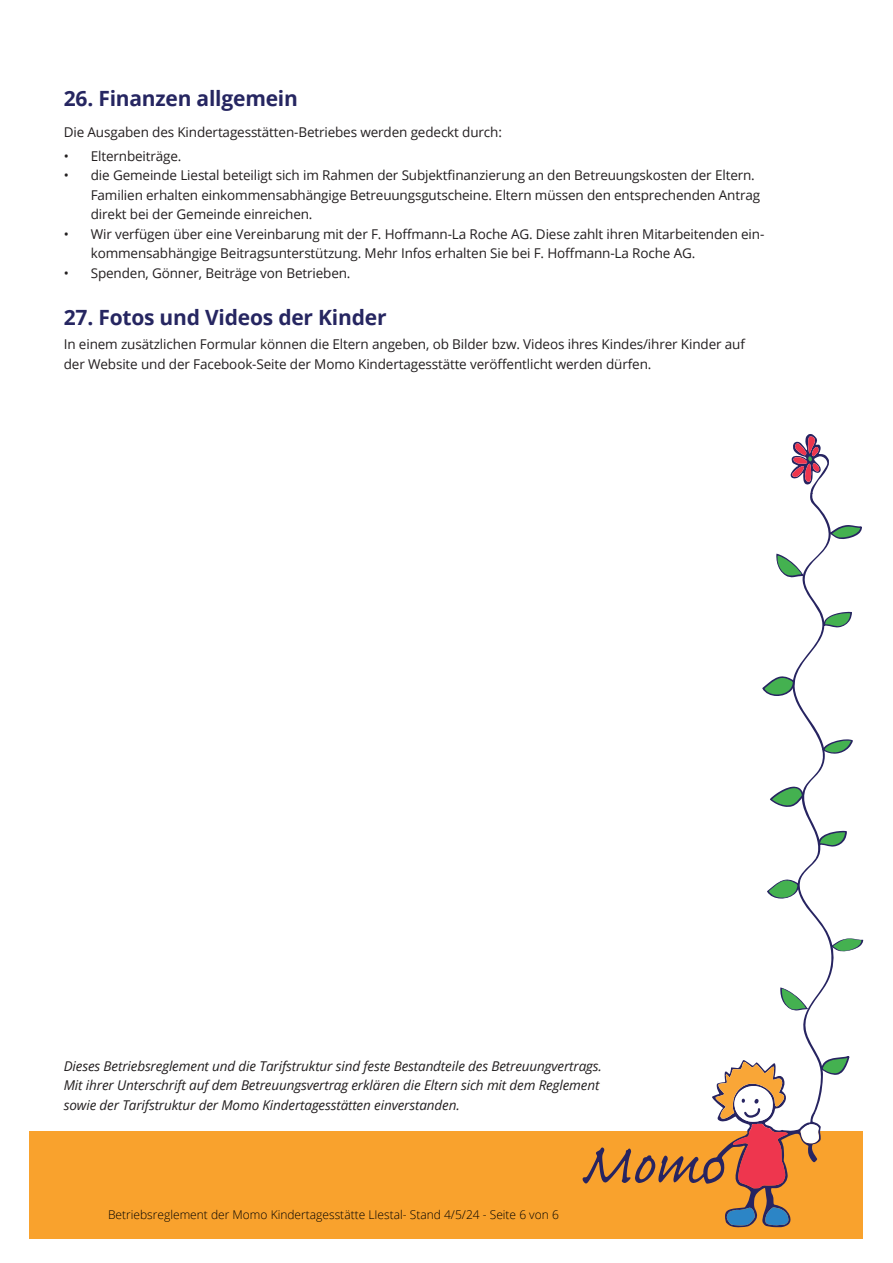
<style>
.page{position:relative;width:893px;height:1263px;background:#fff}
.page>*{position:absolute;margin:0;border:0;box-sizing:border-box;transform-origin:0 0}
.t1{font:700 21px "Open Sans";letter-spacing:-.01em;color:#262661}
.t2{font:13.5px/19.5px "Open Sans";letter-spacing:-.01em;color:#231f20}
.t3{font:italic 13.5px/19.5px "Open Sans";letter-spacing:-.01em;color:#231f20}
.t4{font:300 12px "Open Sans";color:#000}
</style>
<div class="page">
<div style="left:30px;top:1131px;width:833px;height:107px;background:#f9a22d"></div>
<svg style="left:583px;top:434px;width:280px;height:793px"></svg>
<h1 class="t1" style="left:64px;top:84px;width:236px">26. Finanzen allgemein</h1>
<p class="t2" style="left:64px;top:122px;width:440px">Die Ausgaben des Kindertagesstätten-Betriebes werden gedeckt durch:</p>
<p class="t2" style="left:64px;top:146px;width:119px">• Elternbeiträge.</p>
<p class="t2" style="left:91px;top:165px;width:671px;text-indent:-27px">• die Gemeinde Liestal beteiligt sich im Rahmen der Subjektfinanzierung an den Betreuungskosten der Eltern.<br>Familien erhalten einkommensabhängige Betreuungsgutscheine. Eltern müssen den entsprechenden Antrag direkt bei der Gemeinde einreichen.</p>
<p class="t2" style="left:91px;top:224px;width:675px;text-indent:-27px">• Wir verfügen über eine Vereinbarung mit der F. Hoffmann-La Roche AG. Diese zahlt ihren Mitarbeitenden ein&shy;kommensabhängige Beitragsunterstützung. Mehr Infos erhalten Sie bei F. Hoffmann-La Roche AG.</p>
<p class="t2" style="left:64px;top:263px;width:288px">• Spenden, Gönner, Beiträge von Betrieben.</p>
<h1 class="t1" style="left:64px;top:303px;width:324px">27. Fotos und Videos der Kinder</h1>
<p class="t2" style="left:64px;top:334px;width:683px">In einem zusätzlichen Formular können die Eltern angeben, ob Bilder bzw. Videos ihres Kindes/ihrer Kinder auf der Website und der Facebook-Seite der Momo Kindertagesstätte veröffentlicht werden dürfen.</p>
<p class="t3" style="left:64px;top:1056px;width:540px">Dieses Betriebsreglement und die Tarifstruktur sind feste Bestandteile des Betreuungvertrags.<br>Mit ihrer Unterschrift auf dem Betreuungsvertrag erklären die Eltern sich mit dem Reglement sowie der Tarifstruktur der Momo Kindertagesstätten einverstanden.</p>
<p class="t4" style="left:108px;top:1207px;width:452px">Betriebsreglement der Momo Kindertagesstätte LIestal- Stand 4/5/24 - Seite 6 von 6</p>
</div>
